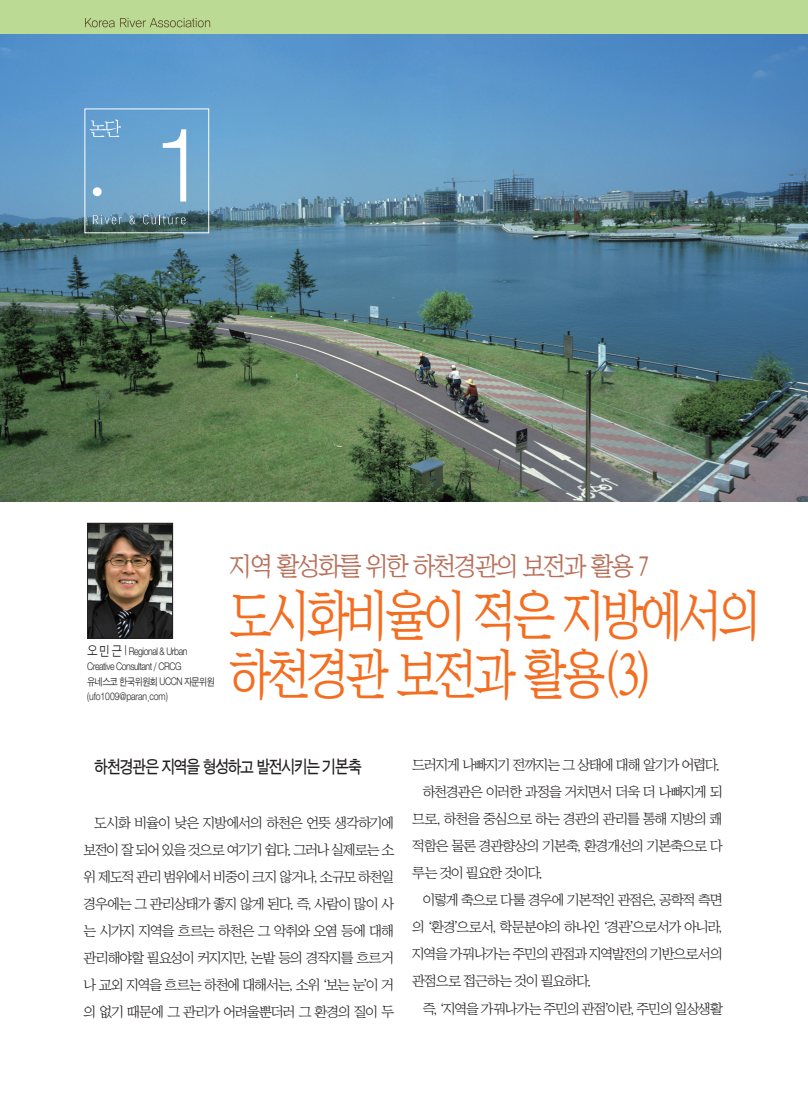
<style>
.page{position:relative;width:808px;height:1106px;background:#fff}
.page>*{position:absolute;margin:0;border:0;box-sizing:border-box;transform-origin:0 0}
.t1{font:57px/58.5px "San Ns B";letter-spacing:-.075em;color:#f36e21;scale:.8 1}
.t2{font:27px "San Ns B";letter-spacing:-.075em;color:#b76f59;scale:.9 1}
.t3{font:18px "Sand Tg";letter-spacing:-.095em;color:#231f20;scale:.85 1}
.t4{font:14.25px/27px "San Ns M";letter-spacing:-.08em;color:#231f20;text-align:justify}
.t5{font:14.25px "San Ns M";letter-spacing:-.05em;color:#231f20}
.t6{font:14.25px "San Ns M";letter-spacing:-.06em;color:#231f20}
.t7{font:10.5px/15px "Sand Jg";letter-spacing:-.05em;color:#231f20;scale:.85 1}
.s1{font-size:13.5px}
</style>
<div class="page">
<div style="left:0;top:0;width:808px;height:34px;background:#bbda93"></div>
<svg style="left:85px;top:18px;width:125px;height:9px"></svg>
<img style="left:0;top:34px;width:808px;height:467px">
<img style="left:89px;top:525px;width:82px;height:111px">
<div style="left:87px;top:523px;width:86px;height:115px;border:1px solid #231f20"></div>
<div style="left:85px;top:109px;width:124px;height:124px;border:1px solid #fff"></div>
<svg style="left:93px;top:215px;width:29px;height:9px"></svg>
<svg style="left:130px;top:215px;width:5px;height:9px"></svg>
<svg style="left:143px;top:215px;width:43px;height:9px"></svg>
<svg style="left:90px;top:119px;width:31px;height:18px"></svg>
<div style="left:93px;top:187px;width:9px;height:9px;background:#fff;border-radius:50%"></div>
<svg style="left:163px;top:129px;width:23px;height:72px"></svg>
<p class="t7" style="left:87px;top:645px;width:152px"><span class="s1">오 민 근 |</span> Regional &amp; Urban<br>Creative Consultant / CRCG 유네스코 한국위원회 UCCN 자문위원 (ufo1009@paran.com)</p>
<h2 class="t2" style="left:230px;top:552px;width:468px">지역 활성화를 위한 하천경관의 보전과 활용 7</h2>
<h1 class="t1" style="left:230px;top:586px;width:666px">도시화비율이 적은 지방에서의 하천경관 보전과 활용(3)</h1>
<p class="t3" style="left:94px;top:758px;width:316px">하천경관은 지역을 형성하고 발전시키는 기본축</p>
<p class="t4" style="left:84px;top:808px;width:312px;text-indent:11px">도시화 비율이 낮은 지방에서의 하천은 언뜻 생각하기에 보전이 잘 되어 있을 것으로 여기기 쉽다. 그러나 실제로는 소 위 제도적 관리 범위에서 비중이 크지 않거나, 소규모 하천일 경우에는 그 관리상태가 좋지 않게 된다. 즉, 사람이 많이 사 는 시가지 지역을 흐르는 하천은 그 악취와 오염 등에 대해 관리해야할 필요성이 커지지만, 논밭 등의 경작지를 흐르거 나 교외 지역을 흐르는 하천에 대해서는, 소위 ‘보는 눈’이 거 의 없기 때문에 그 관리가 어려울뿐더러 그 환경의 질이 두</p>
<p class="t4" style="left:412px;top:751px;width:310px">드러지게 나빠지기 전까지는 그 상태에 대해 알기가 어렵다.</p>
<p class="t4" style="left:423px;top:778px;width:302px">하천경관은 이러한 과정을 거치면서 더욱 더 나빠지게 되</p>
<p class="t6" style="left:412px;top:812px;width:312px">므로, 하천을 중심으로 하는 경관의 관리를 통해 지방의 쾌</p>
<p class="t4" style="left:412px;top:832px;width:312px">적함은 물론 경관향상의 기본축, 환경개선의 기본축으로 다</p>
<p class="t4" style="left:412px;top:859px;width:132px">루는 것이 필요한 것이다.</p>
<p class="t4" style="left:423px;top:886px;width:302px">이렇게 축으로 다룰 경우에 기본적인 관점은, 공학적 측면</p>
<p class="t5" style="left:412px;top:920px;width:312px">의 ‘환경’으로서, 학문분야의 하나인 ‘경관’으로서가 아니라,</p>
<p class="t4" style="left:412px;top:940px;width:312px">지역을 가꿔나가는 주민의 관점과 지역발전의 기반으로서의</p>
<p class="t4" style="left:412px;top:967px;width:181px">관점으로 접근하는 것이 필요하다.</p>
<p class="t4" style="left:423px;top:994px;width:302px">즉, ‘지역을 가꿔나가는 주민의 관점’이란, 주민의 일상생활</p>
</div>
